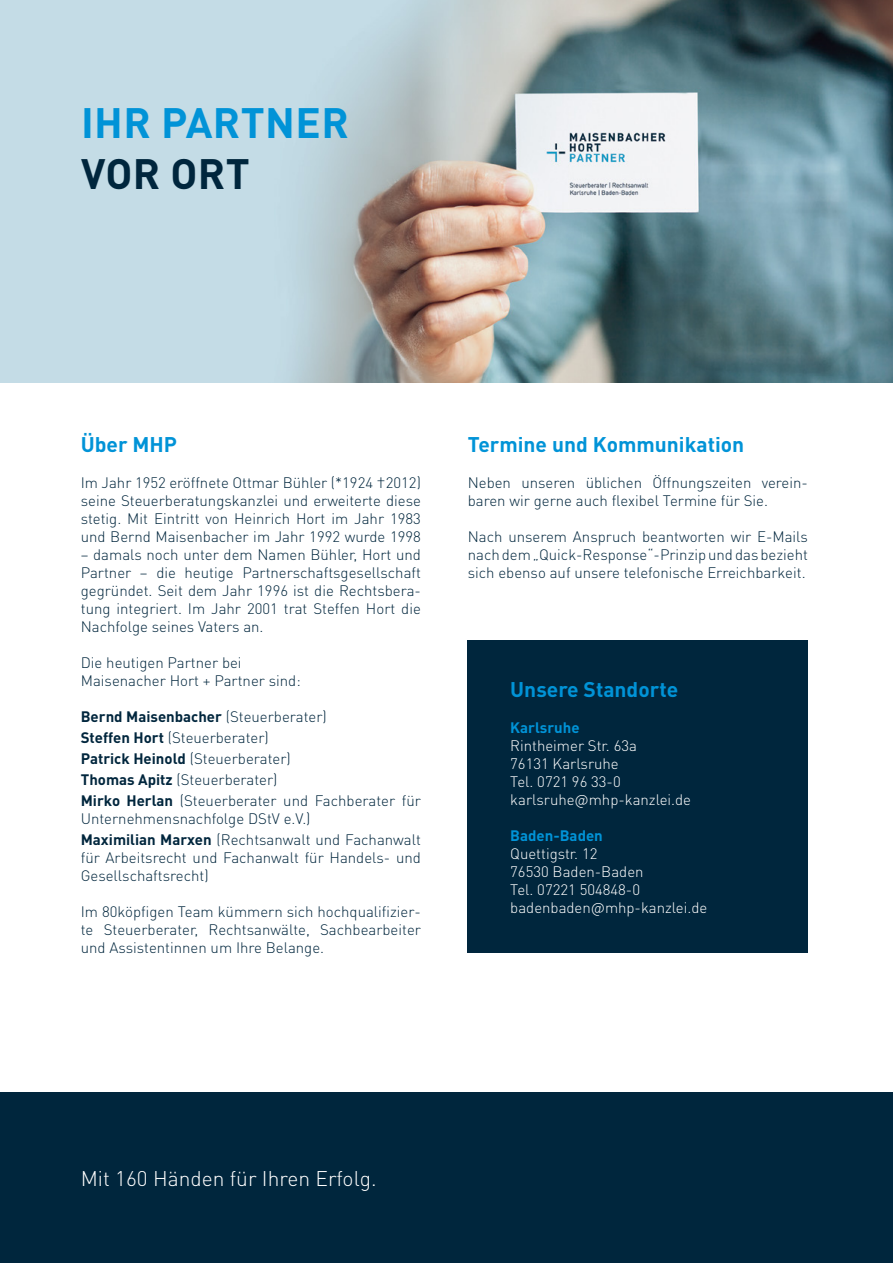
<style>
.page{position:relative;width:893px;height:1263px;background:#fff}
.page>*{position:absolute;margin:0;border:0;box-sizing:border-box;transform-origin:0 0}
.t1{font:700 42px "DIN Pro";letter-spacing:.01em;color:#0193d7}
.t2{font:700 42px "DIN Pro";letter-spacing:.01em;color:#00263d}
.t3{font:700 21px "DIN Pro";color:#0193d7}
.t4{font:300 21px "DIN Pro";color:#fff}
.t5{font:300 15px/18px "DIN Pro";color:#00263d}
.t6{font:300 15px/18px "DIN Pro";color:#fff}
.t7{font:700 15px "DIN Pro";color:#0193d7}
.s1{font-weight:700}
</style>
<div class="page">
<img style="left:0;top:0;width:893px;height:383px">
<div style="left:0;top:1093px;width:893px;height:170px;background:#00263d"></div>
<div style="left:468px;top:640px;width:340px;height:313px;background:#00263d"></div>
<h1 class="t1" style="left:81px;top:95px;width:269px">IHR PARTNER</h1>
<h1 class="t2" style="left:81px;top:145px;width:170px">VOR ORT</h1>
<h2 class="t3" style="left:81px;top:430px;width:98px">Über MHP</h2>
<p class="t5" style="left:81px;top:473px;width:342px;text-align:justify">Im Jahr 1952 eröffnete Ottmar Bühler (*1924 †2012) seine Steuerberatungskanzlei und erweiterte diese stetig. Mit Eintritt von Heinrich Hort im Jahr 1983 und Bernd Maisenbacher im Jahr 1992 wurde 1998</p>
<p class="t5" style="left:81px;top:545px;width:342px;text-align:justify">– damals noch unter dem Namen Bühler, Hort und Partner – die heutige Partnerschaftsgesellschaft gegründet. Seit dem Jahr 1996 ist die Rechtsbera&shy;tung integriert. Im Jahr 2001 trat Steffen Hort die Nachfolge seines Vaters an.</p>
<p class="t5" style="left:81px;top:653px;width:221px">Die heutigen Partner bei<br>Maisenacher Hort + Partner sind:</p>
<p class="t5" style="left:81px;top:705px;width:342px;line-height:21px"><span class="s1">Bernd Maisenbacher</span> (Steuerberater)<br><span class="s1">Steffen Hort</span> (Steuerberater)<br><span class="s1">Patrick Heinold</span> (Steuerberater)<br><span class="s1">Thomas Apitz</span> (Steuerberater)<br><span class="s1">Mirko Herlan</span> (Steuerberater und Fachberater für</p>
<p class="t5" style="left:81px;top:807px;width:342px;line-height:21px">Unternehmensnachfolge DStV e.V.)<br><span class="s1">Maximilian Marxen</span> (Rechtsanwalt und Fachanwalt</p>
<p class="t5" style="left:81px;top:848px;width:342px">für Arbeitsrecht und Fachanwalt für Handels- und<br>Gesellschaftsrecht)</p>
<p class="t5" style="left:81px;top:902px;width:342px;text-align:justify">Im 80köpfigen Team kümmern sich hochqualifizier&shy;te Steuerberater, Rechtsanwälte, Sachbearbeiter und Assistentinnen um Ihre Belange.</p>
<h2 class="t3" style="left:468px;top:430px;width:278px">Termine und Kommunikation</h2>
<p class="t5" style="left:468px;top:473px;width:339px">Neben unseren üblichen Öffnungszeiten verein&shy;baren wir gerne auch flexibel Termine für Sie.</p>
<p class="t5" style="left:468px;top:527px;width:342px;text-align:justify">Nach unserem Anspruch beantworten wir E-Mails nach dem „Quick-Response“-Prinzip und das bezieht sich ebenso auf unsere telefonische Erreichbarkeit.</p>
<h2 class="t3" style="left:510px;top:675px;width:169px">Unsere Standorte</h2>
<p class="t7" style="left:510px;top:717px;width:71px">Karlsruhe</p>
<p class="t6" style="left:510px;top:736px;width:182px">Rintheimer Str. 63a<br>76131 Karlsruhe<br>Tel. 0721 96 33-0 karlsruhe@mhp-kanzlei.de</p>
<p class="t7" style="left:510px;top:825px;width:94px">Baden-Baden</p>
<p class="t6" style="left:510px;top:844px;width:199px">Quettigstr. 12<br>76530 Baden-Baden<br>Tel. 07221 504848-0 badenbaden@mhp-kanzlei.de</p>
<h2 class="t4" style="left:81px;top:1164px;width:297px">Mit 160 Händen für Ihren Erfolg.</h2>
</div>
